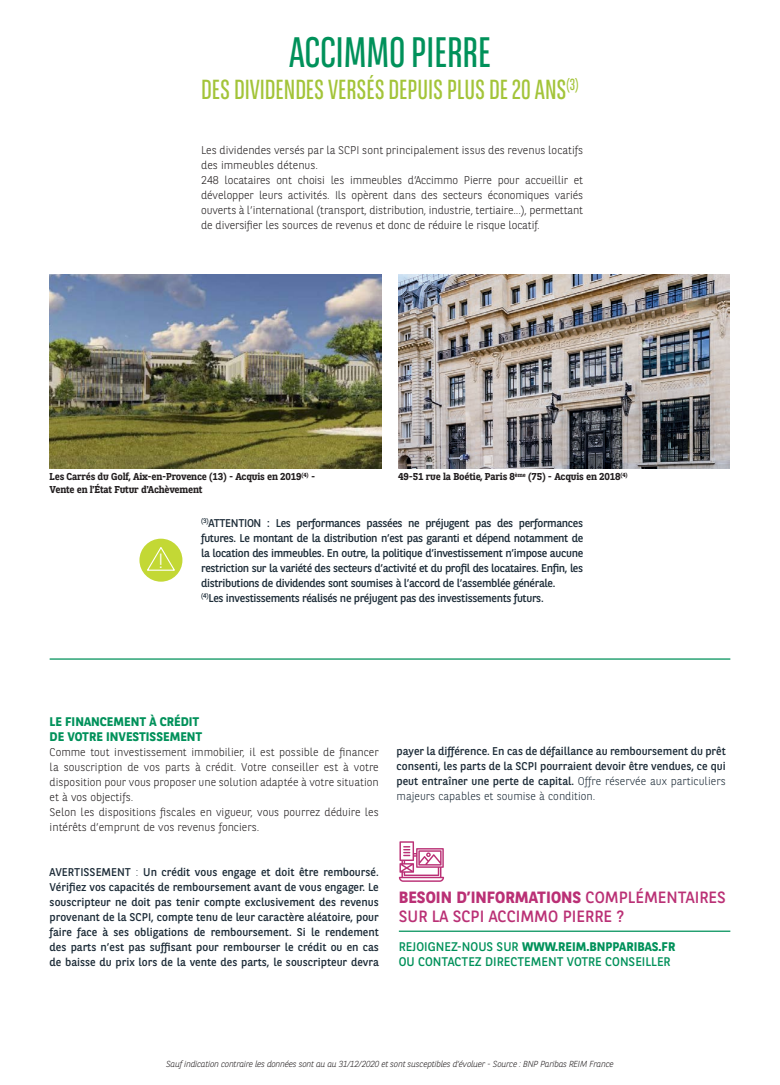
<style>
.page{position:relative;width:780px;height:1085px;background:#fff}
.page>*{position:absolute;margin:0;border:0;box-sizing:border-box;transform-origin:0 0}
.Sous_titre_1{font:42.5px "BNPP Sans Condensed";color:#00915a}
.t1{font:27.5px "BNPP Sans Condensed";color:#a3c439}
.t2{font:300 20.62px "BNPP Sans";color:#fff}
.t3{font:700 16.25px "BNPP Sans";color:#ba3075}
.t4{font:16.25px "BNPP Sans";color:#ba3075}
.t5{font:12.5px/15px "BNPP Sans";color:#00915a}
.t6{font:700 12.5px/15px "BNPP Sans";color:#00915a}
.t7{font:11.25px/15px "BNPP Sans";letter-spacing:-.03em;color:#1d2c38;text-align:justify}
.t8{font:300 11.25px/15px "BNPP Sans";color:#231f20}
.Legende_Blanche{font:700 10px/12.5px "BNPP Slab Serif";letter-spacing:-.02em;color:#231f20}
.t9{font:italic 300 8.75px "BNPP Sans";letter-spacing:-.03em;color:#231f20}
.s1{font-weight:300}
.s2{font-weight:400}
.s3{font-weight:700}
</style>
<div class="page">
<hr style="left:50px;top:658px;width:680px;height:1px;background:#00915a">
<div style="left:139px;top:538px;width:43px;height:43px;background:#c3d835;border-radius:50%"></div>
<svg style="left:147px;top:547px;width:28px;height:24px"></svg>
<hr style="left:399px;top:930px;width:331px;height:1px;background:#00915a">
<svg style="left:399px;top:841px;width:45px;height:40px"></svg>
<img style="left:50px;top:274px;width:331px;height:194px">
<img style="left:399px;top:274px;width:330px;height:194px">
<p class="Sous_titre_1" style="left:289px;top:26px;width:203px">ACCIMMO PIERRE</p>
<p class="t1" style="left:201px;top:73px;width:379px">DES DIVIDENDES VERSÉS DEPUIS PLUS DE 20 ANS<sup>(3)</sup></p>
<p class="t8" style="left:201px;top:142px;width:383px">Les dividendes versés par la SCPI sont principalement issus des revenus locatifs des immeubles détenus.</p>
<p class="t8" style="left:201px;top:172px;width:383px;text-align:justify">248 locataires ont choisi les immeubles d’Accimmo Pierre pour accueillir et développer leurs activités. Ils opèrent dans des secteurs économiques variés ouverts à l’international (transport, distribution, industrie, tertiaire...), permettant de diversifier les sources de revenus et donc de réduire le risque locatif.</p>
<p class="Legende_Blanche" style="left:50px;top:470px;width:267px">Les Carrés du Golf, Aix-en-Provence (13) - Acquis en 2019<sup>(4)</sup> -<br>Vente en l’État Futur d’Achèvement</p>
<p class="Legende_Blanche" style="left:398px;top:470px;width:231px">49-51 rue la Boétie, Paris 8<sup>ème</sup> (75) - Acquis en 2018<sup>(4)</sup></p>
<p class="t2" style="left:158px;top:546px;width:7px">!</p>
<p class="t7" style="left:201px;top:515px;width:383px"><sup>(3)</sup>ATTENTION : Les performances passées ne préjugent pas des performances futures. Le montant de la distribution n’est pas garanti et dépend notamment de la location des immeubles. En outre, la politique d’investissement n’impose aucune restriction sur la variété des secteurs d’activité et du profil des locataires. Enfin, les distributions de dividendes sont soumises à l’accord de l’assemblée générale.</p>
<p class="t7" style="left:201px;top:590px;width:344px"><sup>(4)</sup>Les investissements réalisés ne préjugent pas des investissements futurs.</p>
<p class="t6" style="left:50px;top:713px;width:154px">LE FINANCEMENT À CRÉDIT<br>DE VOTRE INVESTISSEMENT</p>
<p class="t8" style="left:50px;top:743px;width:331px;text-align:justify">Comme tout investissement immobilier, il est possible de financer la souscription de vos parts à crédit. Votre conseiller est à votre disposition pour vous proposer une solution adaptée à votre situation et à vos objectifs.</p>
<p class="t8" style="left:50px;top:803px;width:330px">Selon les dispositions fiscales en vigueur, vous pourrez déduire les intérêts d’emprunt de vos revenus fonciers.</p>
<p class="t7" style="left:50px;top:863px;width:331px">AVERTISSEMENT <span class="s1">:</span> Un crédit vous engage et doit être remboursé.<br>Vérifiez vos capacités de remboursement avant de vous engager. Le souscripteur ne doit pas tenir compte exclusivement des revenus provenant de la SCPI, compte tenu de leur caractère aléatoire, pour faire face à ses obligations de remboursement. Si le rendement des parts n’est pas suffisant pour rembourser le crédit ou en cas de baisse du prix lors de la vente des parts, le souscripteur devra</p>
<p class="t7" style="left:396px;top:743px;width:331px">payer la différence. En cas de défaillance au remboursement du prêt consenti, les parts de la SCPI pourraient devoir être vendues, ce qui peut entraîner une perte de capital. <span class="s1">Offre réservée aux particuliers majeurs capables et soumise à condition.</span></p>
<p class="t3" style="left:399px;top:886px;width:328px">BESOIN D’INFORMATIONS <span class="s2">COMPLÉMENTAIRES</span></p>
<p class="t4" style="left:399px;top:905px;width:227px">SUR LA SCPI ACCIMMO PIERRE ?</p>
<p class="t5" style="left:399px;top:938px;width:278px">REJOIGNEZ-NOUS SUR <span class="s3">WWW.REIM.BNPPARIBAS.FR<br></span>OU CONTACTEZ DIRECTEMENT VOTRE CONSEILLER</p>
<p class="t9" style="left:166px;top:1057px;width:449px">Sauf indication contraire les données sont au au 31/12/2020 et sont susceptibles d’évoluer - Source : BNP Paribas REIM France</p>
</div>
